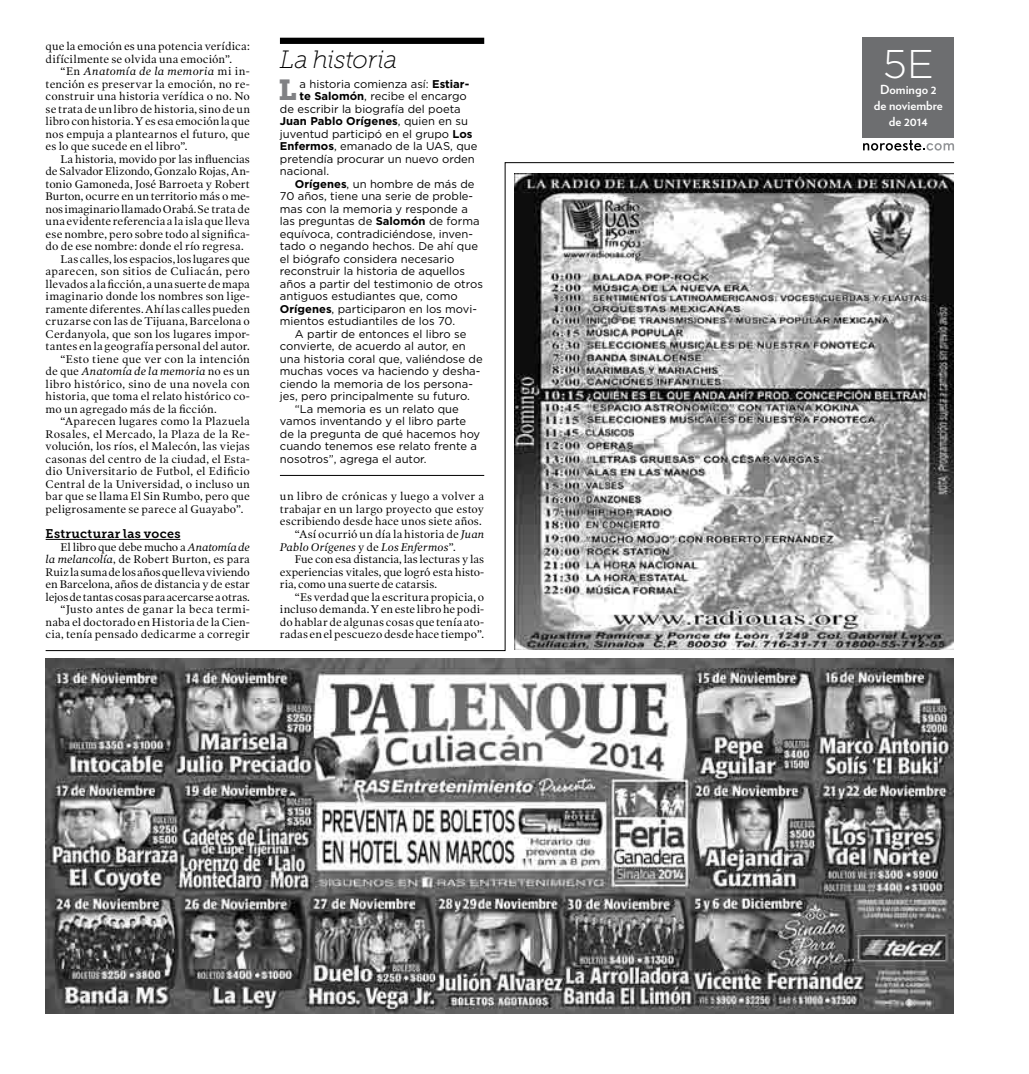
<style>
.page{position:relative;width:1029px;height:1074px;background:#fff}
.page>*{position:absolute;margin:0;border:0;box-sizing:border-box;transform-origin:0 0}
.t1{font:300 40px "Gotham";color:#fff}
.t2{font:28.75px "Museo Slab 900";color:#808184}
.t3{font:italic 25px "Museo Slab 100";letter-spacing:-.01em;color:#000}
.t4{font:700 12.5px/16.2px "Verlag";color:#fff;text-align:center}
.t5{font:12.5px "Museo Slab 700";letter-spacing:.03em;color:#000}
.t6{font:11.25px/12.5px "Poynter OS Text One L";letter-spacing:.005em;color:#000;text-align:right}
.t7{font:11.25px "Gotham";color:#000}
.t8{font:italic 11.25px "Poynter OS Text One L";letter-spacing:.015em;color:#000}
.t9{font:11.25px "Poynter OS Text One L";letter-spacing:-.02em;color:#000}
.t10{font:700 11.25px "Gotham";color:#000}
.s1{font-style:normal}
.s2{font-style:italic}
.s3{font-weight:700}
.s4{font-weight:400}
</style>
<div class="page">
<div style="left:862px;top:38px;width:92px;height:100px;background:#6d6e70"></div>
<svg style="left:863px;top:140px;width:91px;height:10px"></svg>
<div style="left:280px;top:38px;width:204px;height:6px;background:#000"></div>
<img style="left:46px;top:658px;width:907px;height:355px">
<svg style="left:45px;top:162px;width:909px;height:488px"></svg>
<p class="t6" style="left:46px;top:40px;width:206px">que la emoción es una potencia verídica:</p>
<p class="t6" style="left:46px;top:52px;width:188px">difícilmente se olvida una emoción”.</p>
<p class="t8" style="left:61px;top:64px;width:191px"><span class="s1">“En</span> Anatomía de la memoria <span class="s1">mi in-</span></p>
<p class="t6" style="left:46px;top:77px;width:206px">tención es preservar la emoción, no re-</p>
<p class="t6" style="left:46px;top:90px;width:206px">construir una historia verídica o no. No</p>
<p class="t6" style="left:46px;top:102px;width:206px">se trata de un libro de historia, sino de un</p>
<p class="t6" style="left:46px;top:115px;width:206px">libro con historia. Y es esa emoción la que</p>
<p class="t6" style="left:46px;top:127px;width:206px">nos empuja a plantearnos el futuro, que</p>
<p class="t6" style="left:46px;top:140px;width:143px">es lo que sucede en el libro”.</p>
<p class="t6" style="left:61px;top:152px;width:191px">La historia, movido por las influencias</p>
<p class="t9" style="left:46px;top:164px;width:206px">de Salvador Elizondo, Gonzalo Rojas, An-</p>
<p class="t6" style="left:46px;top:177px;width:206px">tonio Gamoneda, José Barroeta y Robert</p>
<p class="t6" style="left:46px;top:190px;width:206px">Burton, ocurre en un territorio más o me-</p>
<p class="t6" style="left:46px;top:202px;width:206px">nos imaginario llamado Orabá. Se trata de</p>
<p class="t6" style="left:46px;top:215px;width:206px">una evidente referencia a la isla que lleva</p>
<p class="t6" style="left:46px;top:227px;width:206px">ese nombre, pero sobre todo al significa-</p>
<p class="t6" style="left:46px;top:240px;width:199px">do de ese nombre: donde el río regresa.</p>
<p class="t6" style="left:61px;top:252px;width:191px">Las calles, los espacios, los lugares que</p>
<p class="t6" style="left:46px;top:265px;width:206px">aparecen, son sitios de Culiacán, pero</p>
<p class="t6" style="left:46px;top:277px;width:206px">llevados a la ficción, a una suerte de mapa</p>
<p class="t6" style="left:46px;top:290px;width:206px">imaginario donde los nombres son lige-</p>
<p class="t6" style="left:46px;top:302px;width:206px">ramente diferentes. Ahí las calles pueden</p>
<p class="t6" style="left:46px;top:315px;width:206px">cruzarse con las de Tijuana, Barcelona o</p>
<p class="t6" style="left:46px;top:327px;width:206px">Cerdanyola, que son los lugares impor-</p>
<p class="t6" style="left:46px;top:340px;width:206px">tantes en la geografía personal del autor.</p>
<p class="t6" style="left:61px;top:352px;width:191px">“Esto tiene que ver con la intención</p>
<p class="t8" style="left:46px;top:364px;width:206px"><span class="s1">de que</span> Anatomía de la memoria <span class="s1">no es un</span></p>
<p class="t6" style="left:46px;top:377px;width:206px">libro histórico, sino de una novela con</p>
<p class="t6" style="left:46px;top:390px;width:206px">historia, que toma el relato histórico co-</p>
<p class="t6" style="left:46px;top:402px;width:173px">mo un agregado más de la ficción.</p>
<p class="t6" style="left:61px;top:415px;width:191px">“Aparecen lugares como la Plazuela</p>
<p class="t6" style="left:46px;top:427px;width:206px">Rosales, el Mercado, la Plaza de la Re-</p>
<p class="t6" style="left:46px;top:440px;width:206px">volución, los ríos, el Malecón, las viejas</p>
<p class="t6" style="left:46px;top:452px;width:206px">casonas del centro de la ciudad, el Esta-</p>
<p class="t6" style="left:46px;top:465px;width:206px">dio Universitario de Futbol, el Edificio</p>
<p class="t6" style="left:46px;top:477px;width:206px">Central de la Universidad, o incluso un</p>
<p class="t6" style="left:46px;top:490px;width:206px">bar que se llama El Sin Rumbo, pero que</p>
<p class="t6" style="left:46px;top:502px;width:199px">peligrosamente se parece al Guayabo”.</p>
<p class="t5" style="left:46px;top:526px;width:136px">Estructurar las voces</p>
<p class="t6" style="left:46px;top:540px;width:206px">El libro que debe mucho a <span class="s2">Anatomía de<br>la melancolía</span>, de Robert Burton, es para Ruiz la suma de los años que lleva viviendo en Barcelona, años de distancia y de estar lejos de tantas cosas para acercarse a otras. “Justo antes de ganar la beca termi&shy;naba el doctorado en Historia de la Cien&shy;cia, tenía pensado dedicarme a corregir</p>
<p class="t3" style="left:280px;top:46px;width:119px">La historia</p>
<p class="t2" style="left:278px;top:73px;width:20px">L</p>
<p class="t7" style="left:300px;top:76px;width:171px">a historia comienza así: <span class="s3">Estiar-</span></p>
<p class="t7" style="left:300px;top:89px;width:169px"><span class="s3">te Salomón</span>, recibe el encargo</p>
<p class="t7" style="left:280px;top:101px;width:182px">de escribir la biografía del poeta</p>
<p class="t10" style="left:280px;top:114px;width:189px">Juan Pablo Orígenes<span class="s4">, quien en su</span></p>
<p class="t7" style="left:280px;top:126px;width:194px">juventud participó en el grupo <span class="s3">Los</span></p>
<p class="t7" style="left:280px;top:139px;width:199px"><span class="s3">Enfermos</span>, emanado de la UAS, que</p>
<p class="t7" style="left:280px;top:151px;width:196px">pretendía procurar un nuevo orden</p>
<p class="t7" style="left:280px;top:164px;width:51px">nacional.</p>
<p class="t7" style="left:295px;top:176px;width:181px"><span class="s3">Orígenes</span>, un hombre de más de</p>
<p class="t7" style="left:280px;top:189px;width:195px">70 años, tiene una serie de proble-</p>
<p class="t7" style="left:280px;top:201px;width:189px">mas con la memoria y responde a</p>
<p class="t7" style="left:280px;top:214px;width:201px">las preguntas de <span class="s3">Salomón</span> de forma</p>
<p class="t7" style="left:280px;top:226px;width:194px">equívoca, contradiciéndose, inven-</p>
<p class="t7" style="left:280px;top:239px;width:200px">tado o negando hechos. De ahí que</p>
<p class="t7" style="left:280px;top:251px;width:176px">el biógrafo considera necesario</p>
<p class="t7" style="left:280px;top:264px;width:186px">reconstruir la historia de aquellos</p>
<p class="t7" style="left:280px;top:276px;width:205px">años a partir del testimonio de otros</p>
<p class="t7" style="left:280px;top:289px;width:179px">antiguos estudiantes que, como</p>
<p class="t7" style="left:280px;top:301px;width:199px"><span class="s3">Orígenes</span>, participaron en los movi-</p>
<p class="t7" style="left:280px;top:314px;width:177px">mientos estudiantiles de los 70.</p>
<p class="t7" style="left:295px;top:326px;width:173px">A partir de entonces el libro se</p>
<p class="t7" style="left:280px;top:339px;width:187px">convierte, de acuerdo al autor, en</p>
<p class="t7" style="left:280px;top:351px;width:204px">una historia coral que, valiéndose de</p>
<p class="t7" style="left:280px;top:364px;width:202px">muchas voces va haciendo y desha-</p>
<p class="t7" style="left:280px;top:376px;width:194px">ciendo la memoria de los persona-</p>
<p class="t7" style="left:280px;top:389px;width:191px">jes, pero principalmente su futuro.</p>
<p class="t7" style="left:295px;top:401px;width:165px">“La memoria es un relato que</p>
<p class="t7" style="left:280px;top:414px;width:188px">vamos inventando y el libro parte</p>
<p class="t7" style="left:280px;top:426px;width:202px">de la pregunta de qué hacemos hoy</p>
<p class="t7" style="left:280px;top:439px;width:199px">cuando tenemos ese relato frente a</p>
<p class="t7" style="left:280px;top:451px;width:148px">nosotros”, agrega el autor.</p>
<p class="t6" style="left:280px;top:490px;width:206px">un libro de crónicas y luego a volver a</p>
<p class="t6" style="left:280px;top:502px;width:206px">trabajar en un largo proyecto que estoy</p>
<p class="t6" style="left:280px;top:515px;width:203px">escribiendo desde hace unos siete años.</p>
<p class="t6" style="left:295px;top:527px;width:191px">“Así ocurrió un día la historia de <span class="s2">Juan</span></p>
<p class="t8" style="left:280px;top:539px;width:177px">Pablo Orígenes <span class="s1">y de</span> Los Enfermos<span class="s1">”.</span></p>
<p class="t6" style="left:295px;top:552px;width:191px">Fue con esa distancia, las lecturas y las</p>
<p class="t6" style="left:280px;top:565px;width:206px">experiencias vitales, que logró esta histo-</p>
<p class="t6" style="left:280px;top:577px;width:159px">ria, como una suerte de catarsis.</p>
<p class="t6" style="left:295px;top:590px;width:191px">“Es verdad que la escritura propicia, o</p>
<p class="t6" style="left:280px;top:602px;width:206px">incluso demanda. Y en este libro he podi-</p>
<p class="t6" style="left:280px;top:615px;width:206px">do hablar de algunas cosas que tenía ato-</p>
<p class="t6" style="left:280px;top:627px;width:206px">radas en el pescuezo desde hace tiempo”.</p>
<p class="t1" style="left:883px;top:38px;width:52px">5E</p>
<p class="t4" style="left:874px;top:80px;width:71px">Domingo 2 de noviembre de 2014</p>
</div>
